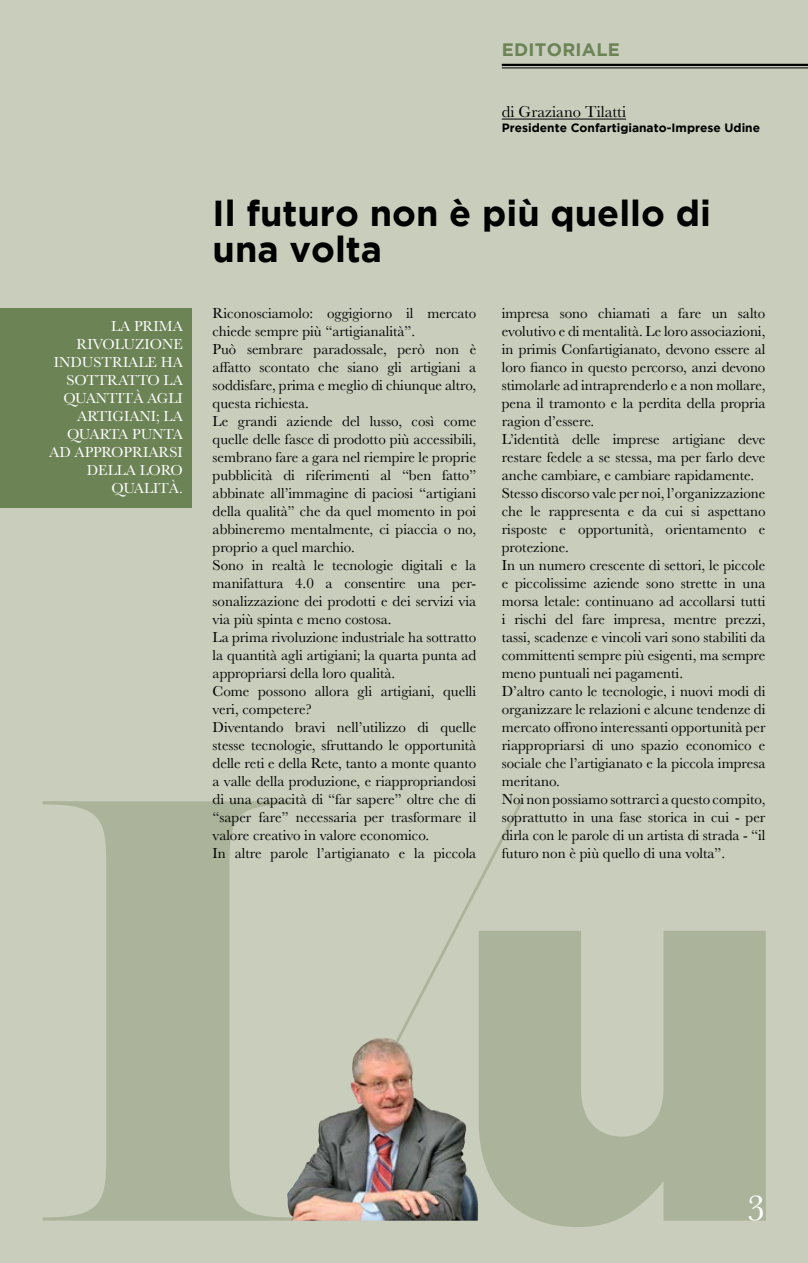
<style>
.page{position:relative;width:808px;height:1263px;background:#c8cdbc}
.page>*{position:absolute;margin:0;border:0;box-sizing:border-box;transform-origin:0 0}
.t1{font:37.5px "Baskerville";color:#fff}
.t2{font:700 36px/36px "Gotham";color:#000}
.t3{font:700 18px "Gotham";letter-spacing:.015em;color:#6c8356}
.t4{font:16.5px "Baskerville";color:#000}
.t5{font:15px/18px "Baskerville";color:#000}
.t6{font:15px/18px "Baskerville";color:#fff;text-align:right}
.t7{font:700 12px "Gotham";color:#000}
</style>
<div class="page">
<hr style="left:502px;top:119px;width:124px;height:1px;background:#000">
<svg style="left:43px;top:801px;width:250px;height:419px;fill:#abb49b"></svg>
<svg style="left:397px;top:799px;width:126px;height:239px"></svg>
<svg style="left:479px;top:931px;width:287px;height:296px;fill:#abb49b"></svg>
<hr style="left:502px;top:64px;width:306px;height:2px;background:#000">
<hr style="left:502px;top:68px;width:306px;height:1px;background:#000">
<div style="left:0;top:308px;width:191px;height:200px;background:#6c8356"></div>
<img style="left:287px;top:1038px;width:191px;height:183px">
<p class="t6" style="left:49px;top:317px;width:135px">LA PRIMA<br>RIVOLUZIONE<br>INDUSTRIALE HA<br>SOTTRATTO LA<br>QUANTITÀ AGLI<br>ARTIGIANI; LA<br>QUARTA PUNTA<br>AD APPROPRIARSI<br>DELLA LORO<br>QUALITÀ.</p>
<p class="t3" style="left:502px;top:39px;width:119px">EDITORIALE</p>
<p class="t4" style="left:502px;top:102px;width:126px">di Graziano Tilatti</p>
<p class="t7" style="left:502px;top:121px;width:260px">Presidente Confartigianato-Imprese Udine</p>
<h2 class="t2" style="left:213px;top:194px;width:500px">Il futuro non è più quello di una volta</h2>
<p class="t5" style="left:213px;top:305px;width:265px">Riconosciamolo: oggigiorno il mercato chiede sempre più “artigianalità”.<br>Può sembrare paradossale, però non è affatto scontato che siano gli artigiani a soddisfare, prima e meglio di chiunque altro, questa richiesta.<br>Le grandi aziende del lusso, così come quelle delle fasce di prodotto più accessibili, sembrano fare a gara nel riempire le proprie pubblicità di riferimenti al “ben fatto” abbinate all’immagine di paciosi “artigiani della qualità” che da quel momento in poi abbineremo mentalmente, ci piaccia o no, proprio a quel marchio.<br>Sono in realtà le tecnologie digitali e la manifattura 4.0 a consentire una per&shy;sonalizzazione dei prodotti e dei servizi via via più spinta e meno costosa.<br>La prima rivoluzione industriale ha sottratto la quantità agli artigiani; la quarta punta ad appropriarsi della loro qualità.<br>Come possono allora gli artigiani, quelli veri, competere?<br>Diventando bravi nell’utilizzo di quelle stesse tecnologie, sfruttando le opportunità delle reti e della Rete, tanto a monte quanto a valle della produzione, e riappropriandosi di una capacità di “far sapere” oltre che di “saper fare” necessaria per trasformare il valore creativo in valore economico.<br>In altre parole l’artigianato e la piccola</p>
<p class="t5" style="left:502px;top:305px;width:265px">impresa sono chiamati a fare un salto evolutivo e di mentalità. Le loro associazioni, in primis Confartigianato, devono essere al loro fianco in questo percorso, anzi devono stimolarle ad intraprenderlo e a non mollare, pena il tramonto e la perdita della propria ragion d’essere.<br>L’identità delle imprese artigiane deve restare fedele a se stessa, ma per farlo deve anche cambiare, e cambiare rapidamente.<br>Stesso discorso vale per noi, l’organizzazione che le rappresenta e da cui si aspettano risposte e opportunità, orientamento e protezione.<br>In un numero crescente di settori, le piccole e piccolissime aziende sono strette in una morsa letale: continuano ad accollarsi tutti i rischi del fare impresa, mentre prezzi, tassi, scadenze e vincoli vari sono stabiliti da committenti sempre più esigenti, ma sempre meno puntuali nei pagamenti.<br>D’altro canto le tecnologie, i nuovi modi di organizzare le relazioni e alcune tendenze di mercato offrono interessanti opportunità per riappropriarsi di uno spazio economico e sociale che l’artigianato e la piccola impresa meritano.<br>Noi non possiamo sottrarci a questo compito, soprattutto in una fase storica in cui - per dirla con le parole di un artista di strada - “il futuro non è più quello di una volta”.</p>
<h1 class="t1" style="left:747px;top:1184px;width:20px">3</h1>
</div>
